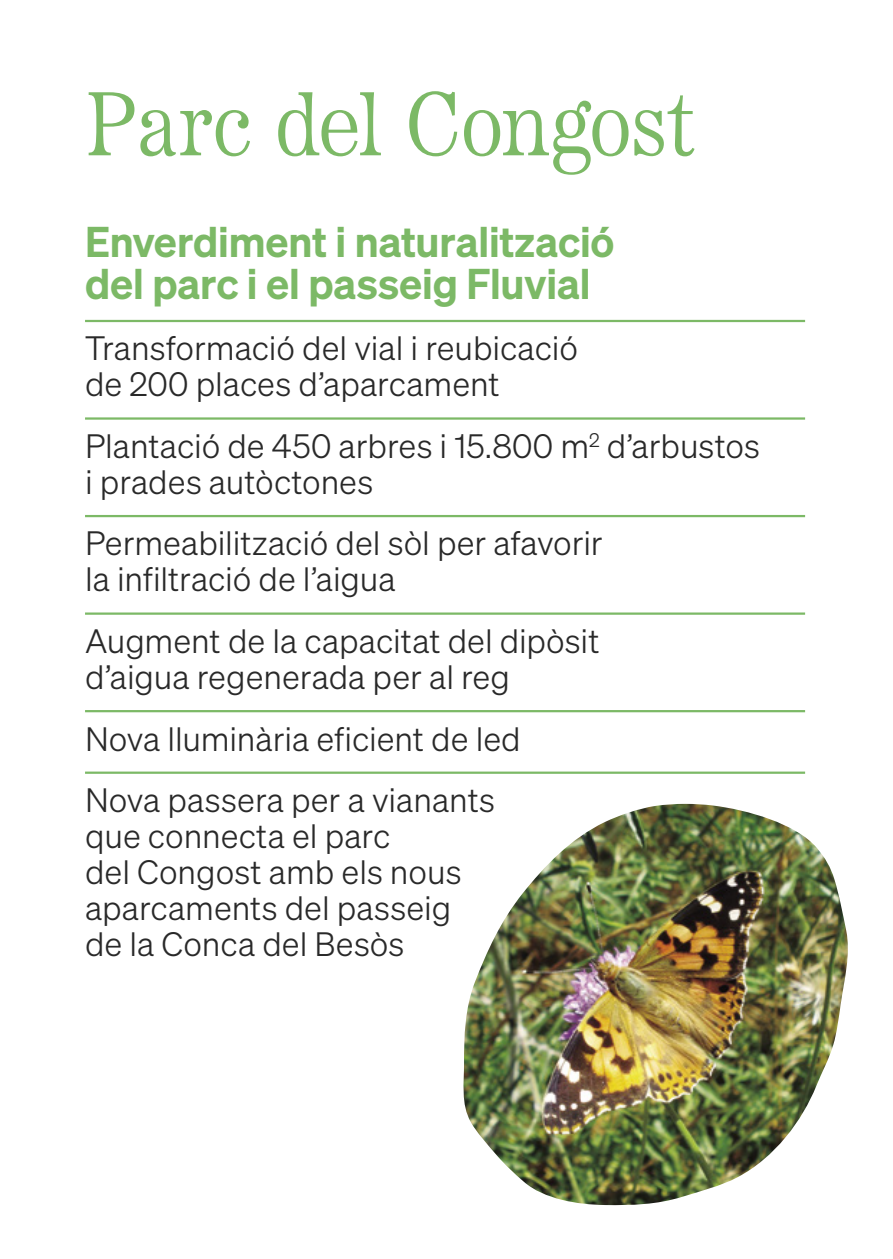
<style>
.page{position:relative;width:893px;height:1259px;background:#fff}
.page>*{position:absolute;margin:0;border:0;box-sizing:border-box;transform-origin:0 0}
.T1{font:300 90px "Etna";letter-spacing:-.01em;color:#7cb966}
.descripcio{font:600 42px/42px "Sohne";letter-spacing:-.005em;color:#7cb966}
.detalls{font:33px/36px "Sohne Leicht";color:#292929}
</style>
<div class="page">
<hr style="left:85px;top:320px;width:720px;height:2px;background:#7cb966">
<hr style="left:85px;top:417px;width:720px;height:3px;background:#7cb966">
<hr style="left:85px;top:515px;width:720px;height:2px;background:#7cb966">
<hr style="left:85px;top:612px;width:720px;height:3px;background:#7cb966">
<hr style="left:85px;top:710px;width:720px;height:2px;background:#7cb966">
<hr style="left:85px;top:771px;width:720px;height:3px;background:#7cb966">
<img style="left:463px;top:804px;width:385px;height:401px">
<p class="T1" style="left:85px;top:54px;width:613px">Parc del Congost</p>
<p class="descripcio" style="left:85px;top:219px;width:531px">Enverdiment i naturalització del parc i el passeig Fluvial</p>
<p class="detalls" style="left:85px;top:330px;width:494px">Transformació del vial i reubicació de 200 places d’aparcament</p>
<p class="detalls" style="left:85px;top:428px;width:676px">Plantació de 450 arbres i 15.800 m<sup>2</sup> d’arbustos i prades autòctones</p>
<p class="detalls" style="left:85px;top:525px;width:519px">Permeabilització del sòl per afavorir la infiltració de l’aigua</p>
<p class="detalls" style="left:85px;top:623px;width:516px">Augment de la capacitat del dipòsit d’aigua regenerada per al reg</p>
<p class="detalls" style="left:85px;top:720px;width:437px">Nova lluminària eficient de led</p>
<p class="detalls" style="left:85px;top:782px;width:412px">Nova passera per a vianants que connecta el parc<br>del Congost amb els nous aparcaments del passeig de la Conca del Besòs</p>
</div>
